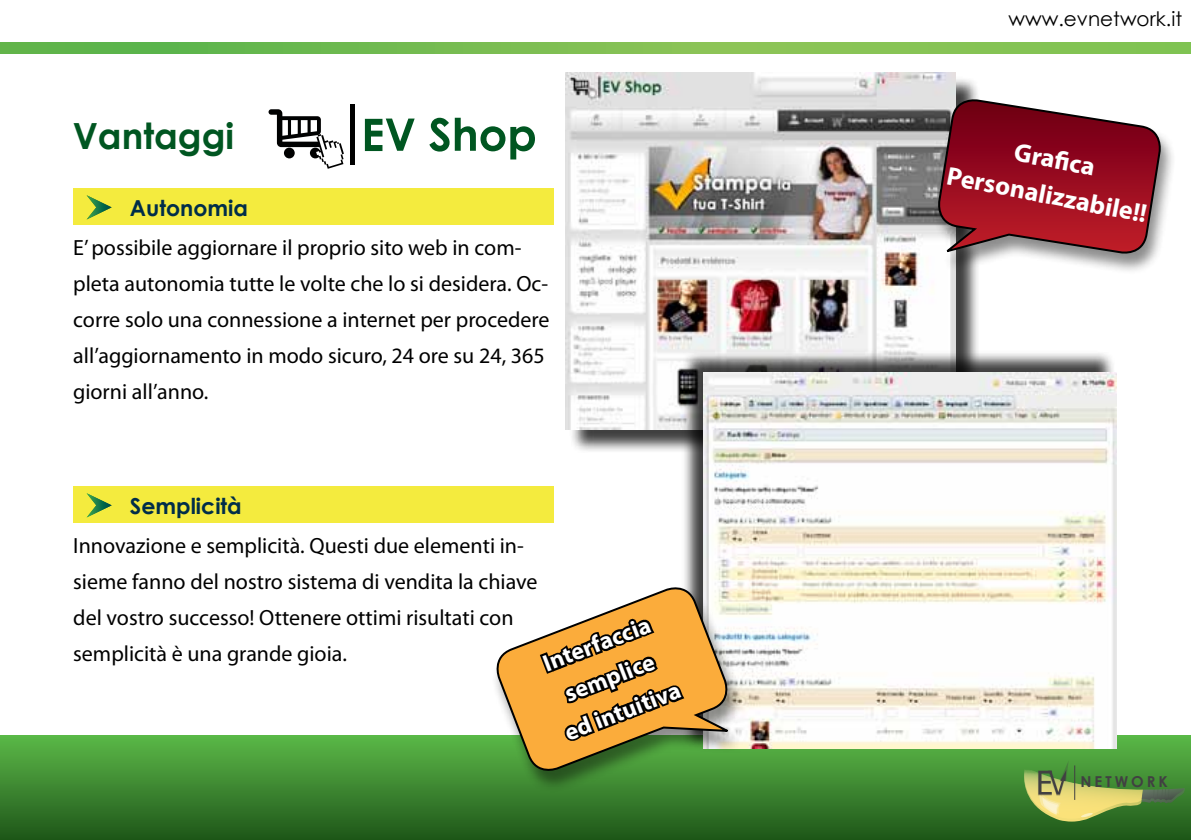
<style>
.page{position:relative;width:1191px;height:840px;background:#fff}
.page>*{position:absolute;margin:0;border:0;box-sizing:border-box;transform-origin:0 0}
.t1{font:700 36px "Century Gothic";color:#005621}
.t2{font:700 26px/36px "Myriad Pro";color:#fff;text-align:center}
.t3{font:700 24px/36px "Myriad Pro";color:#fff;text-align:center}
.t4{font:22px/36px "Myriad Pro";color:#000}
.t5{font:700 22px "Century Gothic";color:#002d49}
.t6{font:20px "Century Gothic";color:#000}
.t7{font:700 15px "Century Gothic";letter-spacing:.2em;color:#414042}
</style>
<div class="page">
<div style="left:0;top:735px;width:1191px;height:104px;background:linear-gradient(to bottom,#5cb948,#20581a)"></div>
<svg style="left:0;top:43px;width:1191px;height:10px;background:#78bd51"></svg>
<svg style="left:1024px;top:760px;width:161px;height:61px;background:#769f4c"></svg>
<div style="left:73px;top:189px;width:480px;height:36px;background:#f4eb3e"></div>
<div style="left:73px;top:486px;width:480px;height:37px;background:#f4eb3e"></div>
<svg style="left:87px;top:195px;width:25px;height:24px"></svg>
<svg style="left:87px;top:493px;width:25px;height:24px"></svg>
<div style="left:569px;top:76px;width:411px;height:377px;background:#000;opacity:.75"></div>
<img style="left:566px;top:73px;width:389px;height:356px">
<div style="left:681px;top:350px;width:435px;height:397px;background:#000;opacity:.75"></div>
<img style="left:703px;top:372px;width:414px;height:376px">
<div style="left:933px;top:100px;width:243px;height:175px;background:#000;opacity:.45"></div>
<svg style="left:936px;top:97px;width:227px;height:159px;background:#9d3746"></svg>
<div style="left:492px;top:588px;width:252px;height:204px;background:#000;opacity:.45"></div>
<svg style="left:491px;top:581px;width:246px;height:194px"></svg>
<svg style="left:537px;top:606px;width:150px;height:151px;background:#ac8138"></svg>
<svg style="left:365px;top:118px;width:50px;height:33px"></svg>
<svg style="left:429px;top:118px;width:20px;height:33px"></svg>
<svg style="left:455px;top:118px;width:80px;height:41px"></svg>
<div style="left:350px;top:105px;width:5px;height:60px;background:#000"></div>
<svg style="left:268px;top:109px;width:76px;height:60px"></svg>
<h1 class="t1" style="left:73px;top:108px;width:163px">Vantaggi</h1>
<p class="t5" style="left:130px;top:191px;width:119px">Autonomia</p>
<p class="t4" style="left:73px;top:229px;width:478px">E’ possibile aggiornare il proprio sito web in com&shy;pleta autonomia tutte le volte che lo si desidera. Oc&shy;corre solo una connessione a internet per procedere all’aggiornamento in modo sicuro, 24 ore su 24, 365 giorni all’anno.</p>
<p class="t5" style="left:130px;top:488px;width:113px">Semplicità</p>
<p class="t4" style="left:73px;top:527px;width:466px">Innovazione e semplicità. Questi due elementi in&shy;sieme fanno del nostro sistema di vendita la chiave del vostro successo! Ottenere ottimi risultati con semplicità è una grande gioia.</p>
<p class="t3" style="left:533px;top:648px;width:124px;rotate:-21deg">Interfaccia semplice ed intuitiva</p>
<p class="t6" style="left:1008px;top:5px;width:175px">www.evnetwork.it</p>
<p class="t2" style="left:957px;top:121px;width:205px;rotate:11deg">Grafi ca<br>Personalizzabile!!</p>
<p class="t7" style="left:1080px;top:770px;width:89px">NETWORK</p>
</div>
